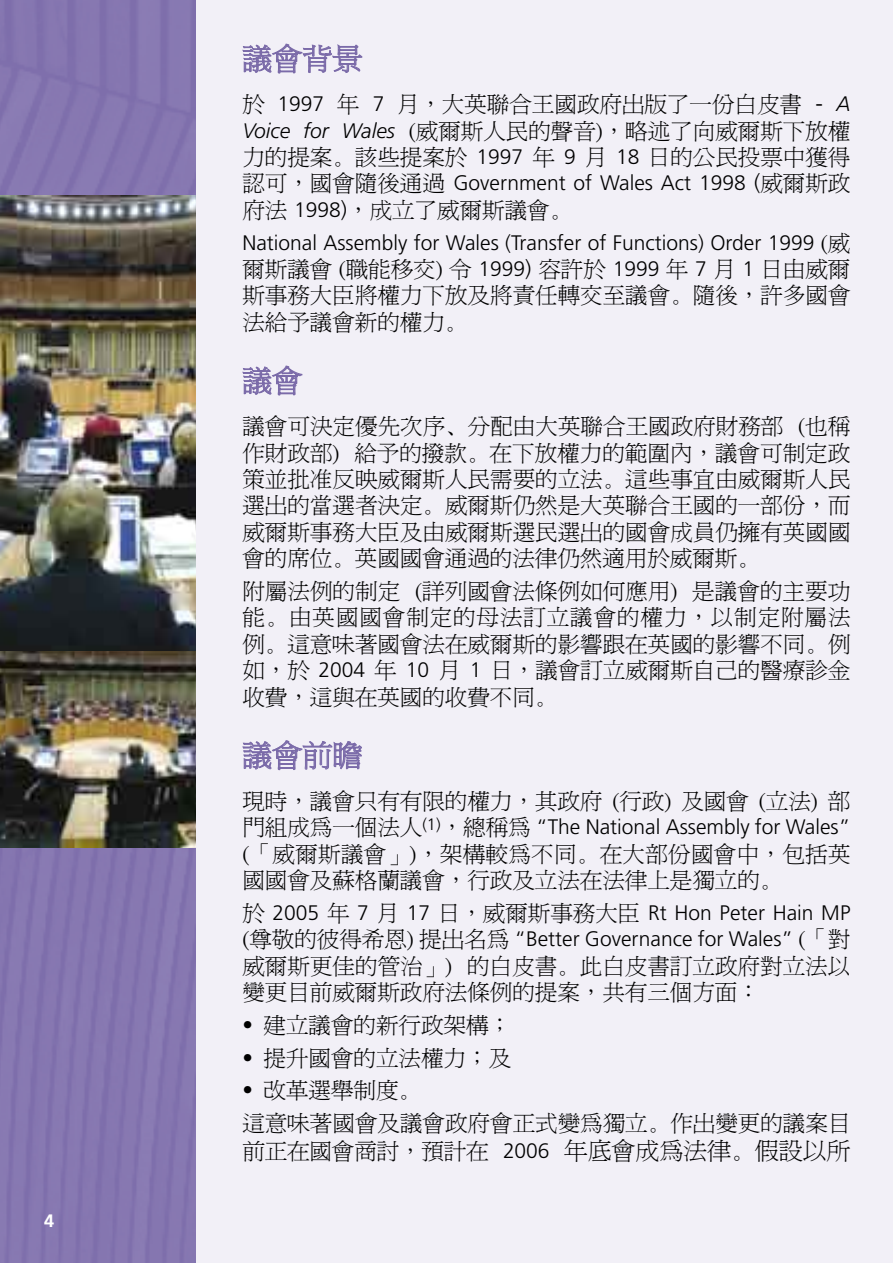
<style>
.page{position:relative;width:893px;height:1263px;background:#f2f0f7}
.page>*{position:absolute;margin:0;border:0;box-sizing:border-box;transform-origin:0 0}
.t1{font:30px "P Ming Li U";color:#7b6ba9}
.t2{font:24px "P Ming Li U";letter-spacing:-.005em;color:#000}
.t3{font:22.5px/26.4px "P Ming Li U";color:#000;text-align:justify}
.t4{font:300 21px/26.4px "Frutiger";color:#000}
.s1{font-family:"Frutiger";font-weight:300;font-size:21px}
.s2{font-family:"Frutiger";font-weight:300}
.s3{font-family:"Frutiger";font-weight:300;font-style:italic;font-size:21px}
.s4{font-family:"P Ming Li U";font-weight:400;font-size:22.5px}
.s5{font-size:22.5px}
</style>
<div class="page">
<img style="left:0;top:0;width:196px;height:1263px">
<img style="left:0;top:196px;width:196px;height:456px">
<img style="left:0;top:652px;width:196px;height:195px">
<svg style="left:242px;top:43px;width:120px;height:31px"></svg>
<svg style="left:242px;top:365px;width:60px;height:31px"></svg>
<svg style="left:242px;top:740px;width:120px;height:30px"></svg>
<svg style="left:44px;top:1215px;width:10px;height:12px"></svg>
<h1 class="t1" style="left:242px;top:44px;width:121px">議會背景</h1>
<p class="t3" style="left:242px;top:91px;width:610px">於 <span class="s1">1997</span> 年 <span class="s1">7</span> 月，大英聯合王國政府出版了一份白皮書 <span class="s2">-</span> <span class="s3">A Voice for Wales</span> (威爾斯人民的聲音)，略述了向威爾斯下放權力的提案。該些提案於 <span class="s1">1997</span> 年 <span class="s1">9</span> 月 <span class="s1">18</span> 日的公民投票中獲得</p>
<p class="t4" style="left:242px;top:170px;width:610px"><span class="s4">認可，國會隨後通過</span> Government of Wales Act 1998 <span class="s5">(</span><span class="s4">威爾斯政</span></p>
<p class="t3" style="left:242px;top:197px;width:331px">府法 <span class="s1">1998</span><span class="s2">)</span>，成立了威爾斯議會。</p>
<p class="t4" style="left:242px;top:229px;width:610px">National Assembly for Wales (Transfer of Functions) Order 1999 <span class="s4">(威</span></p>
<p class="t3" style="left:242px;top:256px;width:610px">爾斯議會 (職能移交) 令 <span class="s1">1999</span><span class="s2">)</span> 容許於 <span class="s1">1999</span> 年 <span class="s1">7</span> 月 <span class="s1">1</span> 日由威爾斯事務大臣將權力下放及將責任轉交至議會。隨後，許多國會法給予議會新的權力。</p>
<h1 class="t1" style="left:242px;top:366px;width:61px">議會</h1>
<p class="t3" style="left:242px;top:413px;width:610px">議會可決定優先次序、分配由大英聯合王國政府財務部 (也稱作財政部) 給予的撥款。在下放權力的範圍內，議會可制定政策並批准反映威爾斯人民需要的立法。這些事宜由威爾斯人民選出的當選者決定。威爾斯仍然是大英聯合王國的一部份，而威爾斯事務大臣及由威爾斯選民選出的國會成員仍擁有英國國會的席位。英國國會通過的法律仍然適用於威爾斯。</p>
<p class="t3" style="left:242px;top:578px;width:610px">附屬法例的制定 (詳列國會法條例如何應用) 是議會的主要功能。由英國國會制定的母法訂立議會的權力，以制定附屬法例。這意味著國會法在威爾斯的影響跟在英國的影響不同。例如，於 <span class="s1">2004</span> 年 <span class="s1">10</span> 月 <span class="s1">1</span> 日，議會訂立威爾斯自己的醫療診金收費，這與在英國的收費不同。</p>
<h1 class="t1" style="left:242px;top:740px;width:121px">議會前瞻</h1>
<p class="t3" style="left:242px;top:788px;width:609px">現時，議會只有有限的權力，其政府 (行政) 及國會 (立法) 部</p>
<p class="t4" style="left:242px;top:814px;width:610px"><span class="s4">門組成為一個法人</span><sup>(1)</sup><span class="s4">，總稱為</span> “The National Assembly for Wales”</p>
<p class="t3" style="left:242px;top:841px;width:610px">(「威爾斯議會」)，架構較為不同。在大部份國會中，包括英國國會及蘇格蘭議會，行政及立法在法律上是獨立的。</p>
<p class="t4" style="left:242px;top:899px;width:610px"><span class="s4">於</span> 2005 <span class="s4">年</span> 7 <span class="s4">月</span> 17 <span class="s4">日，威爾斯事務大臣</span> Rt Hon Peter Hain MP <span class="s4">(尊敬的彼得希恩) 提出名為</span> “Better Governance for Wales” <span class="s4">(「對</span></p>
<p class="t3" style="left:242px;top:953px;width:609px">威爾斯更佳的管治」) 的白皮書。此白皮書訂立政府對立法以變更目前威爾斯政府法條例的提案，共有三個方面︰</p>
<p class="t3" style="left:242px;top:1012px;width:270px"><span class="s1">•</span> 建立議會的新行政架構；</p>
<p class="t3" style="left:242px;top:1045px;width:270px"><span class="s1">•</span> 提升國會的立法權力；及</p>
<p class="t3" style="left:242px;top:1074px;width:610px;line-height:32.8px"><span class="s1">•</span> 改革選舉制度。<br>這意味著國會及議會政府會正式變為獨立。作出變更的議案目</p>
<p class="t2" style="left:242px;top:1139px;width:610px"><span class="s5">前正在國會商討，預計在</span> <span class="s1">2006</span> 年底會成為法律。假設以所</p>
</div>
